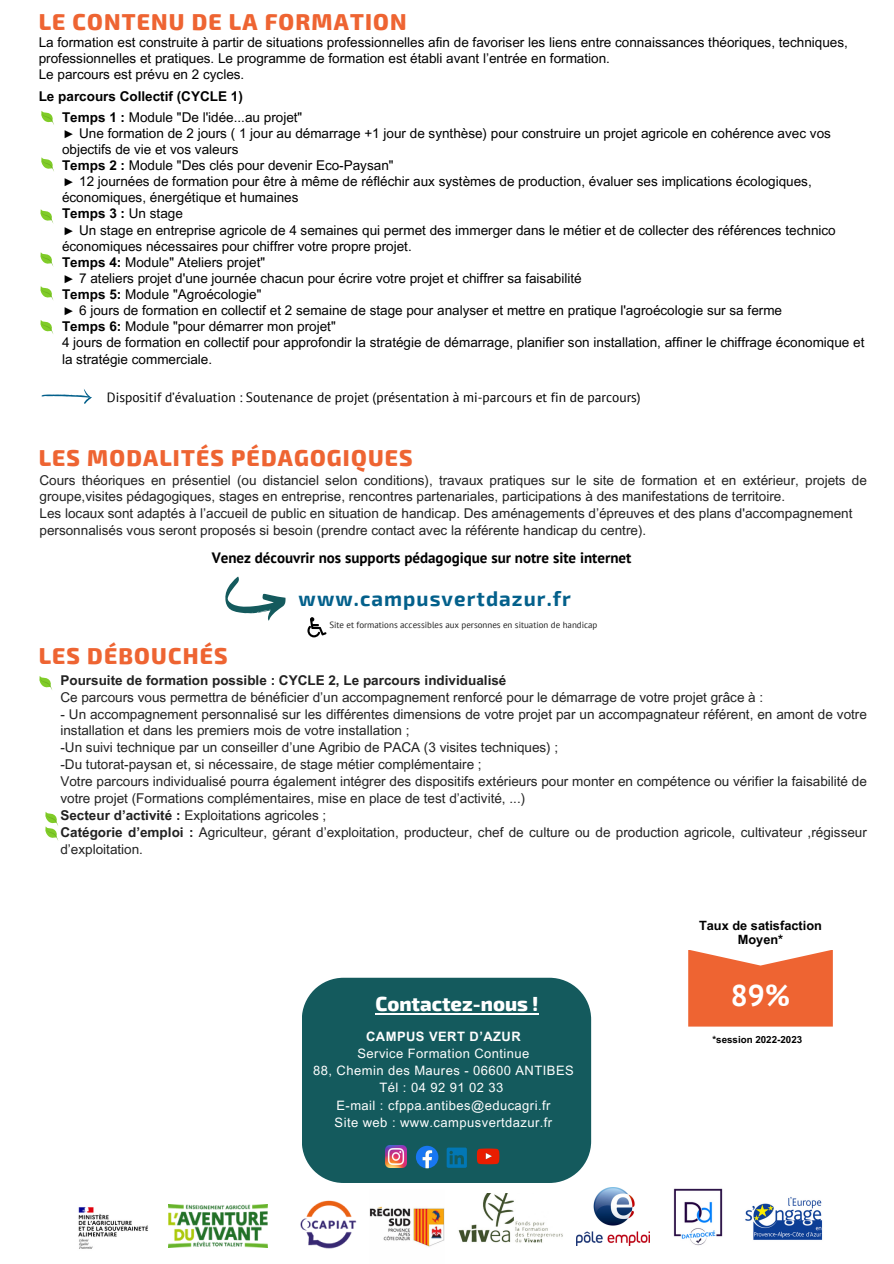
<style>
.page{position:relative;width:894px;height:1264px;background:#fff}
.page>*{position:absolute;margin:0;border:0;box-sizing:border-box;transform-origin:0 0}
.t1{font:700 30px "PT Sans";color:#fff}
.t2{font:800 22.5px "Exo 2";letter-spacing:.05em;color:#ee6432}
.t3{font:700 20.55px "Exo 2";letter-spacing:.05em;color:#03608b}
.t4{font:800 19.95px "Exo 2";color:#fff}
.t5{font:700 15px "PT Sans";color:#000}
.t6{font:13.5px/16.8px "Arial MT Pro";color:#222}
.t7{font:13.5px/16.2px "Arial MT Pro";color:#000}
.t8{font:13.5px "PT Sans";color:#000}
.t9{font:700 13.5px "Arial MT Pro";color:#000}
.t10{font:12.9px "Arial MT Pro";letter-spacing:.035em;color:#fefefe}
.t11{font:700 12.9px "Arial MT Pro";letter-spacing:.035em;color:#fefefe}
.t12{font:700 12.75px/13.8px "Arial MT Pro";color:#000;text-align:center}
.t13{font:700 9.75px "Arial MT Pro";color:#000}
.t14{font:9px "PT Sans";color:#222}
.s1{font-weight:700}
.s2{font-family:"Liberation Serif"}
</style>
<div class="page">
<svg style="left:225px;top:576px;width:60px;height:44px"></svg>
<svg style="left:307px;top:617px;width:19px;height:20px"></svg>
<svg style="left:39px;top:676px;width:13px;height:14px"></svg>
<svg style="left:45px;top:812px;width:13px;height:28px"></svg>
<svg style="left:41px;top:389px;width:51px;height:15px"></svg>
<svg style="left:41px;top:111px;width:13px;height:14px"></svg>
<img style="left:673px;top:1188px;width:50px;height:58px">
<img style="left:576px;top:1187px;width:73px;height:58px">
<img style="left:300px;top:1200px;width:56px;height:49px">
<img style="left:458px;top:1193px;width:105px;height:50px">
<img style="left:168px;top:1204px;width:99px;height:43px">
<img style="left:745px;top:1197px;width:78px;height:43px">
<img style="left:78px;top:1207px;width:70px;height:42px">
<img style="left:369px;top:1206px;width:75px;height:41px">
<svg style="left:688px;top:950px;width:144px;height:76px;background:#ef7447"></svg>
<svg style="left:41px;top:157px;width:13px;height:15px"></svg>
<svg style="left:40px;top:209px;width:13px;height:14px"></svg>
<svg style="left:40px;top:252px;width:13px;height:14px"></svg>
<svg style="left:40px;top:286px;width:13px;height:14px"></svg>
<svg style="left:40px;top:320px;width:13px;height:14px"></svg>
<div style="left:302px;top:977px;width:289px;height:205px;background:#145a5d"></div>
<img style="left:385px;top:1145px;width:21px;height:22px">
<svg style="left:416px;top:1145px;width:22px;height:23px"></svg>
<svg style="left:446px;top:1147px;width:21px;height:20px"></svg>
<svg style="left:476px;top:1148px;width:23px;height:16px"></svg>
<hr style="left:375px;top:1012px;width:163px;height:2px;background:#fff">
<h5 class="t2" style="left:39px;top:8px;width:369px">LE CONTENU DE LA FORMATION</h5>
<p class="t7" style="left:39px;top:36px;width:810px">La formation est construite à partir de situations professionnelles afin de favoriser les liens entre connaissances théoriques, techniques, professionnelles et pratiques. Le programme de formation est établi avant l’entrée en formation.<br>Le parcours est prévu en 2 cycles.</p>
<p class="t9" style="left:39px;top:91px;width:205px">Le parcours Collectif (CYCLE 1)</p>
<p class="t7" style="left:62px;top:110px;width:803px"><span class="s1">Temps 1 :</span> Module "De l'idée...au projet"<br><span class="s2">►</span> Une formation de 2 jours ( 1 jour au démarrage +1 jour de synthèse) pour construire un projet agricole en cohérence avec vos objectifs de vie et vos valeurs<br><span class="s1">Temps 2 :</span> Module "Des clés pour devenir Eco-Paysan"<br><span class="s2">►</span> 12 journées de formation pour être à même de réfléchir aux systèmes de production, évaluer ses implications écologiques, économiques, énergétique et humaines<br><span class="s1">Temps 3 :</span> Un stage<br><span class="s2">►</span> Un stage en entreprise agricole de 4 semaines qui permet des immerger dans le métier et de collecter des références technico économiques nécessaires pour chiffrer votre propre projet.<br><span class="s1">Temps 4:</span> Module" Ateliers projet"<br><span class="s2">►</span> 7 ateliers projet d'une journée chacun pour écrire votre projet et chiffrer sa faisabilité<br><span class="s1">Temps 5:</span> Module "Agroécologie"<br><span class="s2">►</span> 6 jours de formation en collectif et 2 semaine de stage pour analyser et mettre en pratique l'agroécologie sur sa ferme<br><span class="s1">Temps 6:</span> Module "pour démarrer mon projet"<br>4 jours de formation en collectif pour approfondir la stratégie de démarrage, planifier son installation, affiner le chiffrage économique et la stratégie commerciale.</p>
<h6 class="t8" style="left:107px;top:388px;width:535px">Dispositif d’évaluation : Soutenance de projet (présentation à mi-parcours et fin de parcours)</h6>
<p class="t2" style="left:39px;top:443px;width:375px">LES MODALITÉS PÉDAGOGIQUES</p>
<p class="t6" style="left:40px;top:473px;width:828px">Cours théoriques en présentiel (ou distanciel selon conditions), travaux pratiques sur le site de formation et en extérieur, projets de groupe,visites pédagogiques, stages en entreprise, rencontres partenariales, participations à des manifestations de territoire.<br>Les locaux sont adaptés à l’accueil de public en situation de handicap. Des aménagements d’épreuves et des plans d'accompagnement personnalisés vous seront proposés si besoin (prendre contact avec la référente handicap du centre).</p>
<p class="t5" style="left:212px;top:547px;width:421px">Venez découvrir nos supports pédagogique sur notre site internet</p>
<p class="t3" style="left:298px;top:584px;width:274px">www.campusvertdazur.fr</p>
<p class="t14" style="left:329px;top:619px;width:269px">Site et formations accessibles aux personnes en situation de handicap</p>
<p class="t2" style="left:39px;top:641px;width:190px">LES DÉBOUCHÉS</p>
<h6 class="t6" style="left:60px;top:673px;width:704px"><span class="s1">Poursuite de formation possible : CYCLE 2, Le parcours individualisé<br></span>Ce parcours vous permettra de bénéficier d’un accompagnement renforcé pour le démarrage de votre projet grâce à :</h6>
<h6 class="t6" style="left:60px;top:707px;width:807px">- Un accompagnement personnalisé sur les différentes dimensions de votre projet par un accompagnateur référent, en amont de votre installation et dans les premiers mois de votre installation ;<br>-Un suivi technique par un conseiller d’une Agribio de PACA (3 visites techniques) ;<br>-Du tutorat-paysan et, si nécessaire, de stage métier complémentaire ;<br>Votre parcours individualisé pourra également intégrer des dispositifs extérieurs pour monter en compétence ou vérifier la faisabilité de votre projet (Formations complémentaires, mise en place de test d’activité, ...)<br><span class="s1">Secteur d’activité :</span> Exploitations agricoles ;<br><span class="s1">Catégorie d’emploi :</span> Agriculteur, gérant d’exploitation, producteur, chef de culture ou de production agricole, cultivateur ,régisseur d’exploitation.</h6>
<p class="t4" style="left:375px;top:990px;width:165px">Contactez-nous !</p>
<p class="t11" style="left:366px;top:1031px;width:156px">CAMPUS VERT D’AZUR</p>
<h4 class="t10" style="left:357px;top:1048px;width:173px">Service Formation Continue</h4>
<p class="t10" style="left:313px;top:1065px;width:262px">88, Chemin des Maures - 06600 ANTIBES</p>
<p class="t10" style="left:379px;top:1082px;width:125px">Tél : 04 92 91 02 33</p>
<p class="t10" style="left:336px;top:1100px;width:215px">E-mail : cfppa.antibes@educagri.fr</p>
<p class="t10" style="left:334px;top:1117px;width:219px">Site web : www.campusvertdazur.fr</p>
<p class="t12" style="left:698px;top:920px;width:124px">Taux de satisfaction<br>Moyen*</p>
<p class="t1" style="left:730px;top:975px;width:61px">89%</p>
<p class="t13" style="left:712px;top:1035px;width:91px">*session 2022-2023</p>
</div>
